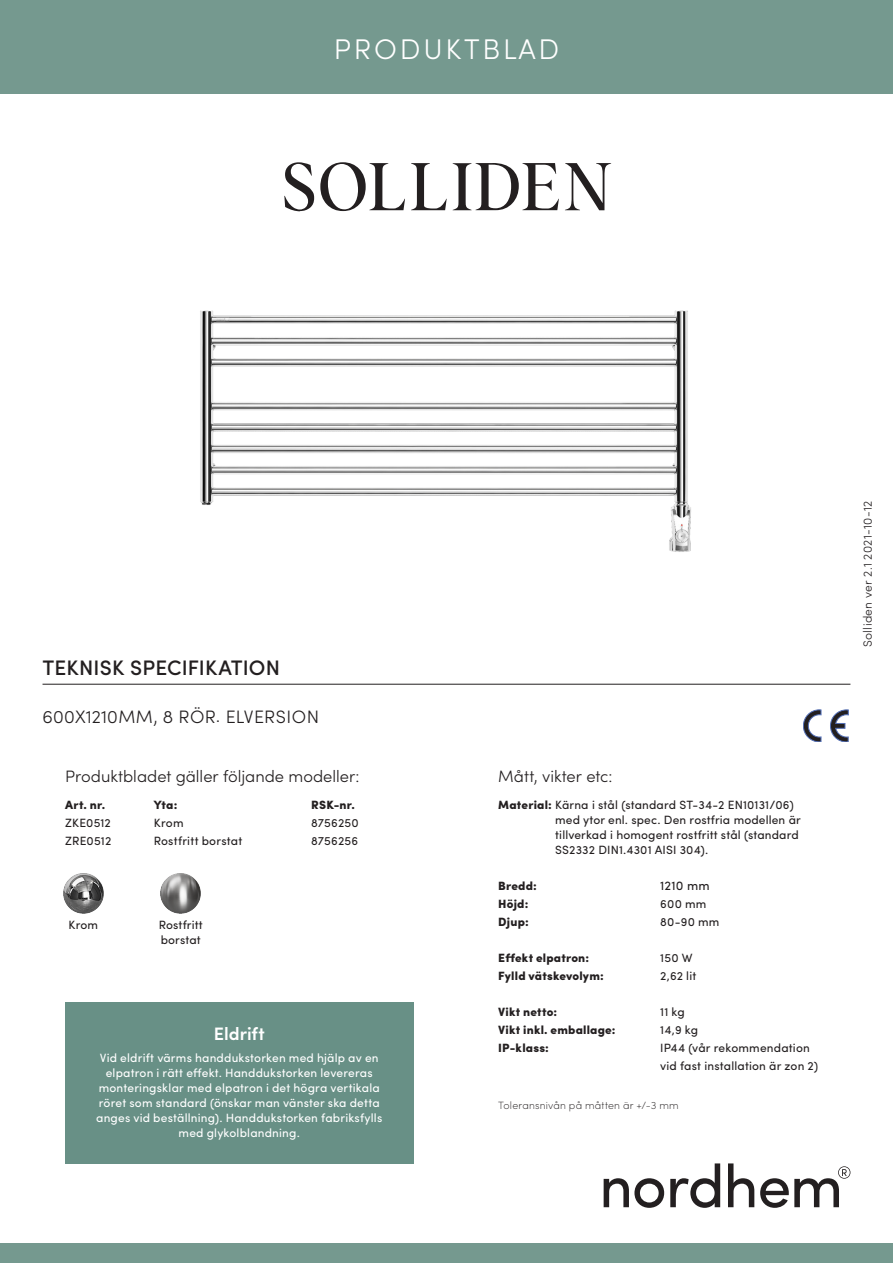
<style>
.page{position:relative;width:893px;height:1263px;background:#fff}
.page>*{position:absolute;margin:0;border:0;box-sizing:border-box;transform-origin:0 0}
.Ingress_centrerat{font:66px "Albra";letter-spacing:.025em;color:#231f20}
.Ingress_centrerat-2{font:300 28.5px "Sofia Pro";letter-spacing:.1em;color:#fff}
.sid_2_h2_blå_med_lin{font:500 21px "Sofia Pro";letter-spacing:.01em;color:#231f20}
.t1{font:300 18px "Sofia Pro";letter-spacing:.015em;color:#231f20}
.sid_2_tabell_fakta{font:600 18px "Sofia Pro";color:#fff}
.Ingress_centrerat-3{font:300 16.5px "Sofia Pro";color:#231f20}
.sid_2_fakta{font:12.75px "Sofia Pro";letter-spacing:.01em;color:#231f20}
.sid_2_fakta-2{font:12px/15px "Sofia Pro";letter-spacing:.01em;color:#231f20}
.sid_2_tabell_fakta-2{font:12px/15px "Sofia Pro";letter-spacing:.015em;color:#fff;text-align:center}
.sid_2_fakta-3{font:900 12px "Sofia Pro";letter-spacing:.015em;color:#231f20}
.versionsnummer{font:300 12px "Sofia Pro";letter-spacing:.03em;color:#231f20}
.sid_2_fakta-4{font:200 10.5px "Sofia Pro";letter-spacing:.02em;color:#231f20}
.s1{font-weight:900}
</style>
<div class="page">
<svg style="left:604px;top:1178px;width:60px;height:30px"></svg>
<svg style="left:670px;top:1163px;width:50px;height:45px"></svg>
<svg style="left:728px;top:1163px;width:26px;height:44px"></svg>
<svg style="left:760px;top:1166px;width:90px;height:42px"></svg>
<hr style="left:43px;top:684px;width:807px;height:1px;background:#231f20">
<div style="left:0;top:1244px;width:893px;height:19px;background:#75998f"></div>
<div style="left:0;top:0;width:893px;height:94px;background:#75998f"></div>
<img style="left:200px;top:310px;width:491px;height:242px">
<img style="left:63px;top:874px;width:40px;height:40px">
<img style="left:161px;top:874px;width:40px;height:40px">
<div style="left:65px;top:1003px;width:348px;height:161px;background:#689086"></div>
<svg style="left:830px;top:710px;width:18px;height:32px"></svg>
<svg style="left:803px;top:710px;width:18px;height:32px"></svg>
<p class="Ingress_centrerat-2" style="left:334px;top:28px;width:227px">PRODUKTBLAD</p>
<p class="Ingress_centrerat" style="left:281px;top:139px;width:333px">SOLLIDEN</p>
<p class="sid_2_h2_blå_med_lin" style="left:43px;top:652px;width:239px">TEKNISK SPECIFIKATION</p>
<p class="t1" style="left:43px;top:704px;width:278px">600X1210MM, 8 RÖR. ELVERSION</p>
<p class="Ingress_centrerat-3" style="left:65px;top:765px;width:296px">Produktbladet gäller följande modeller:</p>
<p class="sid_2_fakta-3" style="left:65px;top:795px;width:41px">Art. nr.</p>
<p class="sid_2_fakta-3" style="left:154px;top:795px;width:25px">Yta:</p>
<p class="sid_2_fakta-3" style="left:311px;top:795px;width:45px">RSK-nr.</p>
<p class="sid_2_fakta-2" style="left:65px;top:814px;width:47px">ZKE0512</p>
<p class="sid_2_fakta-2" style="left:154px;top:814px;width:31px">Krom</p>
<p class="sid_2_fakta-2" style="left:311px;top:814px;width:49px">8756250</p>
<p class="sid_2_fakta-2" style="left:65px;top:832px;width:48px">ZRE0512</p>
<p class="sid_2_fakta-2" style="left:154px;top:832px;width:90px">Rostfritt borstat</p>
<p class="sid_2_fakta-2" style="left:311px;top:832px;width:48px">8756256</p>
<p class="sid_2_fakta-2" style="left:69px;top:916px;width:31px">Krom</p>
<p class="sid_2_fakta-2" style="left:159px;top:916px;width:45px">Rostfritt borstat</p>
<p class="sid_2_tabell_fakta" style="left:214px;top:1020px;width:52px">Eldrift</p>
<p class="sid_2_tabell_fakta-2" style="left:96px;top:1049px;width:288px">Vid eldrift värms handdukstorken med hjälp av en elpatron i rätt effekt. Handdukstorken levereras monteringsklar med elpatron i det högra vertikala röret som standard (önskar man vänster ska detta anges vid beställning). Handdukstorken fabriksfylls med glykolblandning.</p>
<p class="versionsnummer" style="left:859px;top:647px;width:148px;rotate:-90deg">Solliden ver 2.1 2021-10-12</p>
<p class="Ingress_centrerat-3" style="left:498px;top:765px;width:116px">Mått, vikter etc:</p>
<p class="sid_2_fakta-2" style="left:555px;top:796px;width:247px;text-indent:-57px"><span class="s1">Material:</span> Kärna i stål (standard ST-34-2 EN10131/06) med ytor enl. spec. Den rostfria modellen är tillverkad i homogent rostfritt stål (standard SS2332 DIN1.4301 AISI 304).</p>
<p class="sid_2_fakta-3" style="left:498px;top:876px;width:40px">Bredd:</p>
<p class="sid_2_fakta" style="left:660px;top:876px;width:51px">1210 mm</p>
<p class="sid_2_fakta-3" style="left:498px;top:894px;width:32px">Höjd:</p>
<p class="sid_2_fakta-2" style="left:660px;top:895px;width:48px">600 mm</p>
<p class="sid_2_fakta-3" style="left:498px;top:912px;width:32px">Djup:</p>
<p class="sid_2_fakta-2" style="left:660px;top:913px;width:61px">80-90 mm</p>
<p class="sid_2_fakta-3" style="left:498px;top:948px;width:92px">Effekt elpatron:</p>
<p class="sid_2_fakta-2" style="left:660px;top:949px;width:34px">150 W</p>
<p class="sid_2_fakta-3" style="left:498px;top:966px;width:107px">Fylld vätskevolym:</p>
<p class="sid_2_fakta-2" style="left:660px;top:967px;width:38px">2,62 lit</p>
<p class="sid_2_fakta-3" style="left:498px;top:1002px;width:61px">Vikt netto:</p>
<p class="sid_2_fakta-2" style="left:660px;top:1003px;width:26px">11 kg</p>
<p class="sid_2_fakta-3" style="left:498px;top:1020px;width:119px">Vikt inkl. emballage:</p>
<p class="sid_2_fakta-2" style="left:660px;top:1021px;width:39px">14,9 kg</p>
<p class="sid_2_fakta-3" style="left:498px;top:1038px;width:52px">IP-klass:</p>
<p class="sid_2_fakta-2" style="left:660px;top:1038px;width:159px;line-height:18px">IP44 (vår rekommendation vid fast installation är zon 2)</p>
<p class="sid_2_fakta-4" style="left:498px;top:1098px;width:182px">Toleransnivån på måtten är +/-3 mm</p>
</div>
